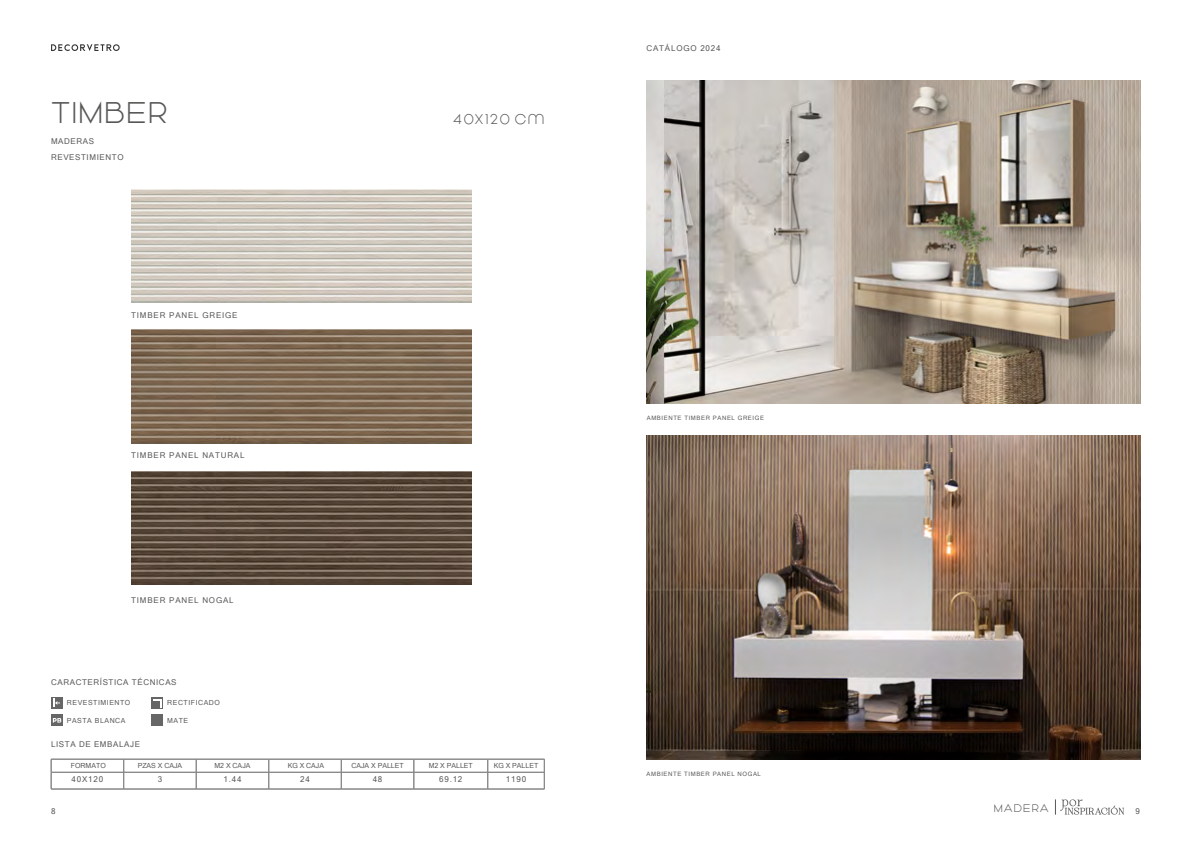
<style>
.page{position:relative;width:1191px;height:842px;background:#fff}
.page>*{position:absolute;margin:0;border:0;box-sizing:border-box;transform-origin:0 0}
.t1{font:30px "Vonique 43";letter-spacing:.05em;color:#575756}
.t2{font:14px "Vonique 43";letter-spacing:.1em;color:#575756}
.t3{font:11px "Vonique 43";letter-spacing:.1em;color:#575756}
.t4{font:8px "Microsoft Sans Serif";letter-spacing:.1em;color:#575756}
.t5{font:8px/16px "Microsoft Sans Serif";letter-spacing:.075em;color:#575756}
.t6{font:7px "Microsoft Sans Serif";color:#575756}
.t7{font:7px "Microsoft Sans Serif";letter-spacing:.075em;color:#575756}
.t8{font:6px "Microsoft Sans Serif";letter-spacing:.1em;color:#575756}
</style>
<div class="page">
<svg style="left:51px;top:44px;width:69px;height:7px"></svg>
<div style="left:151px;top:714px;width:12px;height:12px;background:#666"></div>
<hr style="left:51px;top:772px;width:73px;height:1px;background:#878787">
<hr style="left:124px;top:772px;width:72px;height:1px;background:#878787">
<svg style="left:123px;top:760px;width:1px;height:29px"></svg>
<hr style="left:196px;top:772px;width:73px;height:1px;background:#878787">
<svg style="left:196px;top:760px;width:1px;height:29px"></svg>
<hr style="left:269px;top:772px;width:72px;height:1px;background:#878787">
<svg style="left:268px;top:760px;width:1px;height:29px"></svg>
<hr style="left:341px;top:772px;width:73px;height:1px;background:#878787">
<svg style="left:341px;top:760px;width:1px;height:29px"></svg>
<hr style="left:414px;top:772px;width:74px;height:1px;background:#878787">
<svg style="left:414px;top:760px;width:1px;height:29px"></svg>
<hr style="left:488px;top:772px;width:56px;height:1px;background:#878787">
<svg style="left:487px;top:760px;width:1px;height:29px"></svg>
<hr style="left:51px;top:759px;width:73px;height:1px;background:#878787">
<hr style="left:124px;top:759px;width:72px;height:1px;background:#878787">
<hr style="left:196px;top:759px;width:73px;height:1px;background:#878787">
<hr style="left:269px;top:759px;width:72px;height:1px;background:#878787">
<hr style="left:341px;top:759px;width:73px;height:1px;background:#878787">
<hr style="left:414px;top:759px;width:74px;height:1px;background:#878787">
<hr style="left:488px;top:759px;width:56px;height:1px;background:#878787">
<svg style="left:51px;top:760px;width:1px;height:29px"></svg>
<svg style="left:544px;top:759px;width:1px;height:30px"></svg>
<hr style="left:51px;top:789px;width:73px;height:1px;background:#878787">
<hr style="left:124px;top:789px;width:72px;height:1px;background:#878787">
<hr style="left:196px;top:789px;width:73px;height:1px;background:#878787">
<hr style="left:269px;top:789px;width:72px;height:1px;background:#878787">
<hr style="left:341px;top:789px;width:73px;height:1px;background:#878787">
<hr style="left:414px;top:789px;width:74px;height:1px;background:#878787">
<hr style="left:488px;top:789px;width:56px;height:1px;background:#878787">
<svg style="left:51px;top:714px;width:12px;height:12px"></svg>
<svg style="left:53px;top:718px;width:8px;height:4px"></svg>
<svg style="left:151px;top:697px;width:12px;height:12px"></svg>
<svg style="left:153px;top:699px;width:8px;height:8px"></svg>
<div style="left:51px;top:697px;width:12px;height:12px;background:#666"></div>
<svg style="left:53px;top:698px;width:7px;height:9px"></svg>
<img style="left:131px;top:471px;width:340px;height:114px">
<img style="left:131px;top:330px;width:340px;height:113px">
<img style="left:646px;top:81px;width:494px;height:323px">
<img style="left:646px;top:435px;width:494px;height:324px">
<svg style="left:1055px;top:799px;width:69px;height:16px"></svg>
<h1 class="t1" style="left:51px;top:96px;width:118px">TIMBER</h1>
<p class="t5" style="left:51px;top:133px;width:74px">MADERAS<br>REVESTIMIENTO</p>
<p class="t4" style="left:131px;top:310px;width:108px">TIMBER PANEL GREIGE</p>
<p class="t4" style="left:131px;top:450px;width:115px">TIMBER PANEL NATURAL</p>
<p class="t4" style="left:131px;top:595px;width:104px">TIMBER PANEL NOGAL</p>
<p class="t5" style="left:51px;top:674px;width:127px">CARACTERÍSTICA TÉCNICAS</p>
<p class="t7" style="left:67px;top:698px;width:65px">REVESTIMIENTO</p>
<p class="t7" style="left:67px;top:716px;width:60px">PASTA BLANCA</p>
<p class="t7" style="left:167px;top:698px;width:54px">RECTIFICADO</p>
<p class="t6" style="left:167px;top:716px;width:23px">MATE</p>
<h2 class="t2" style="left:453px;top:111px;width:93px">40X120 CM</h2>
<p class="t5" style="left:51px;top:736px;width:90px">LISTA DE EMBALAJE</p>
<p class="t6" style="left:71px;top:761px;width:36px">FORMATO</p>
<p class="t6" style="left:138px;top:761px;width:46px">PZAS X CAJA</p>
<p class="t6" style="left:214px;top:761px;width:38px">M2 X CAJA</p>
<p class="t6" style="left:288px;top:761px;width:38px">KG X CAJA</p>
<p class="t6" style="left:351px;top:761px;width:54px">CAJA X PALLET</p>
<p class="t6" style="left:429px;top:761px;width:46px">M2 X PALLET</p>
<p class="t6" style="left:494px;top:761px;width:46px">KG X PALLET</p>
<p class="t4" style="left:72px;top:774px;width:33px">40X120</p>
<p class="t4" style="left:158px;top:774px;width:6px">3</p>
<p class="t4" style="left:223px;top:774px;width:19px">1.44</p>
<p class="t4" style="left:300px;top:774px;width:11px">24</p>
<p class="t4" style="left:373px;top:774px;width:11px">48</p>
<p class="t4" style="left:439px;top:774px;width:25px">69.12</p>
<p class="t4" style="left:506px;top:774px;width:22px">1190</p>
<p class="t4" style="left:646px;top:43px;width:75px">CATÁLOGO 2024</p>
<p class="t8" style="left:647px;top:414px;width:119px">AMBIENTE TIMBER PANEL GREIGE</p>
<p class="t8" style="left:646px;top:770px;width:116px">AMBIENTE TIMBER PANEL NOGAL</p>
<h3 class="t3" style="left:993px;top:802px;width:57px">MADERA</h3>
<p class="t4" style="left:51px;top:805px;width:6px">8</p>
<p class="t4" style="left:1135px;top:805px;width:6px">9</p>
</div>
